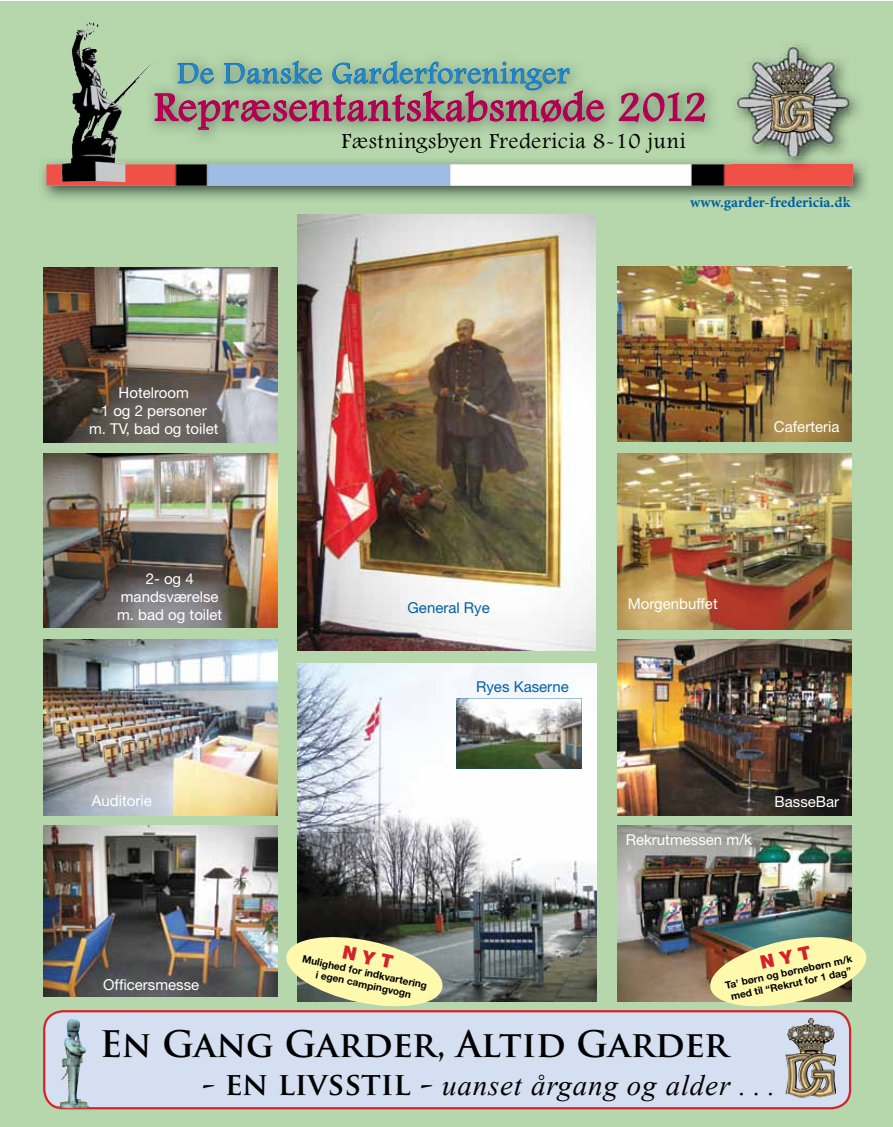
<style>
.page{position:relative;width:893px;height:1127px;background:#fff}
.page>*{position:absolute;margin:0;border:0;box-sizing:border-box;transform-origin:0 0}
.t1{font:42.15px "Footlight MT Light";letter-spacing:.03em;color:#b10051}
.t2{font:700 35.7px "Trajan Pro";color:#000}
.t3{font:31.05px "Footlight MT Light";letter-spacing:.03em;color:#2484c6}
.t4{font:italic 28.95px "Times New Roman";letter-spacing:.03em;color:#000}
.t5{font:22.2px "Footlight MT Light";letter-spacing:.03em;color:#000}
.t6{font:15px/18px "Helvetica Neue";color:#fff;text-align:center}
.t7{font:700 15px "Minion Pro";letter-spacing:.005em;color:#005e9e}
.t8{font:15px "Helvetica Neue";color:#0060a2}
.t9{font:700 15px "Minion Pro";color:#0060a2}
.t10{font:700 10.05px/12.1px "Helvetica Neue";color:#000;text-align:center}
.s1{color:#005e9f}
.s2{color:#005a97}
.s3{font-family:"Trajan Pro";font-weight:700;font-style:normal;font-size:31.2px}
</style>
<div class="page">
<div style="left:1px;top:2px;width:892px;height:1125px;background:#b6d6ac"></div>
<svg style="left:43px;top:1010px;width:808px;height:99px;fill:#d4dff2"></svg>
<img style="left:785px;top:1018px;width:51px;height:79px">
<img style="left:60px;top:1019px;width:11px;height:84px">
<img style="left:57px;top:1106px;width:32px;height:2px">
<img style="left:42px;top:157px;width:824px;height:42px">
<img style="left:690px;top:197px;width:161px;height:2px">
<img style="left:46px;top:164px;width:807px;height:22px">
<img style="left:152px;top:90px;width:560px;height:48px">
<svg style="left:155px;top:60px;width:550px;height:70px"></svg>
<img style="left:72px;top:22px;width:21px;height:94px">
<img style="left:731px;top:94px;width:133px;height:78px">
<img style="left:731px;top:164px;width:122px;height:8px">
<img style="left:736px;top:44px;width:114px;height:115px">
<img style="left:43px;top:640px;width:234px;height:175px">
<img style="left:43px;top:267px;width:234px;height:176px">
<img style="left:43px;top:454px;width:234px;height:173px">
<img style="left:617px;top:826px;width:234px;height:175px">
<img style="left:617px;top:640px;width:234px;height:175px">
<img style="left:297px;top:663px;width:299px;height:338px">
<img style="left:617px;top:454px;width:234px;height:175px">
<img style="left:43px;top:826px;width:234px;height:171px">
<img style="left:298px;top:214px;width:297px;height:436px">
<img style="left:617px;top:266px;width:234px;height:176px">
<img style="left:457px;top:698px;width:125px;height:70px">
<svg style="left:707px;top:932px;width:160px;height:79px"></svg>
<svg style="left:283px;top:932px;width:163px;height:79px"></svg>
<h3 class="t3" style="left:177px;top:55px;width:394px">De Danske Garderforeninger</h3>
<h1 class="t1" style="left:154px;top:82px;width:554px">Repræsentantskabsmøde 2012</h1>
<h3 class="t5" style="left:342px;top:128px;width:346px">Fæstningsbyen Fredericia 8-10 juni</h3>
<p class="t6" style="left:89px;top:384px;width:131px">Hotelroom<br>1 og 2 personer<br>m. TV, bad og toilet</p>
<p class="t6" style="left:117px;top:569px;width:107px">2- og 4 mandsværelse m. bad og toilet</p>
<p class="t6" style="left:92px;top:791px;width:61px">Auditorie</p>
<p class="t6" style="left:103px;top:976px;width:98px">Officersmesse</p>
<p class="t7" style="left:690px;top:192px;width:162px">www ga<span class="s1">rd</span>er <span class="s2">f</span>re<span class="s2">d</span><span class="s1">erici</span>a <span class="s2">dk</span></p>
<p class="t9" style="left:765px;top:192px;width:7px">-</p>
<p class="t9" style="left:720px;top:192px;width:5px">.</p>
<p class="t9" style="left:831px;top:192px;width:5px">.</p>
<p class="t6" style="left:774px;top:417px;width:67px">Caferteria</p>
<p class="t8" style="left:408px;top:599px;width:84px">General Rye</p>
<p class="t8" style="left:476px;top:677px;width:94px">Ryes Kaserne</p>
<p class="t10" style="left:304px;top:952px;width:129px;rotate:12deg">Mulighed for indkvartering</p>
<p class="t10" style="left:317px;top:968px;width:99px;rotate:12deg">i egen campingvogn</p>
<p class="t6" style="left:628px;top:594px;width:91px">Morgenbuffet</p>
<p class="t6" style="left:626px;top:830px;width:128px">Rekrutmessen m/k</p>
<p class="t6" style="left:775px;top:792px;width:66px">BasseBar</p>
<p class="t10" style="left:724px;top:979px;width:131px;rotate:-12deg">Ta’ børn og børnebørn m/k med til “Rekrut for 1 dag”</p>
<h2 class="t2" style="left:100px;top:1022px;width:630px">En Gang Garder, Altid Garder</h2>
<h3 class="t4" style="left:202px;top:1065px;width:575px"><span class="s3">- en livsstil -</span> uanset årgang og alder . . .</h3>
</div>
